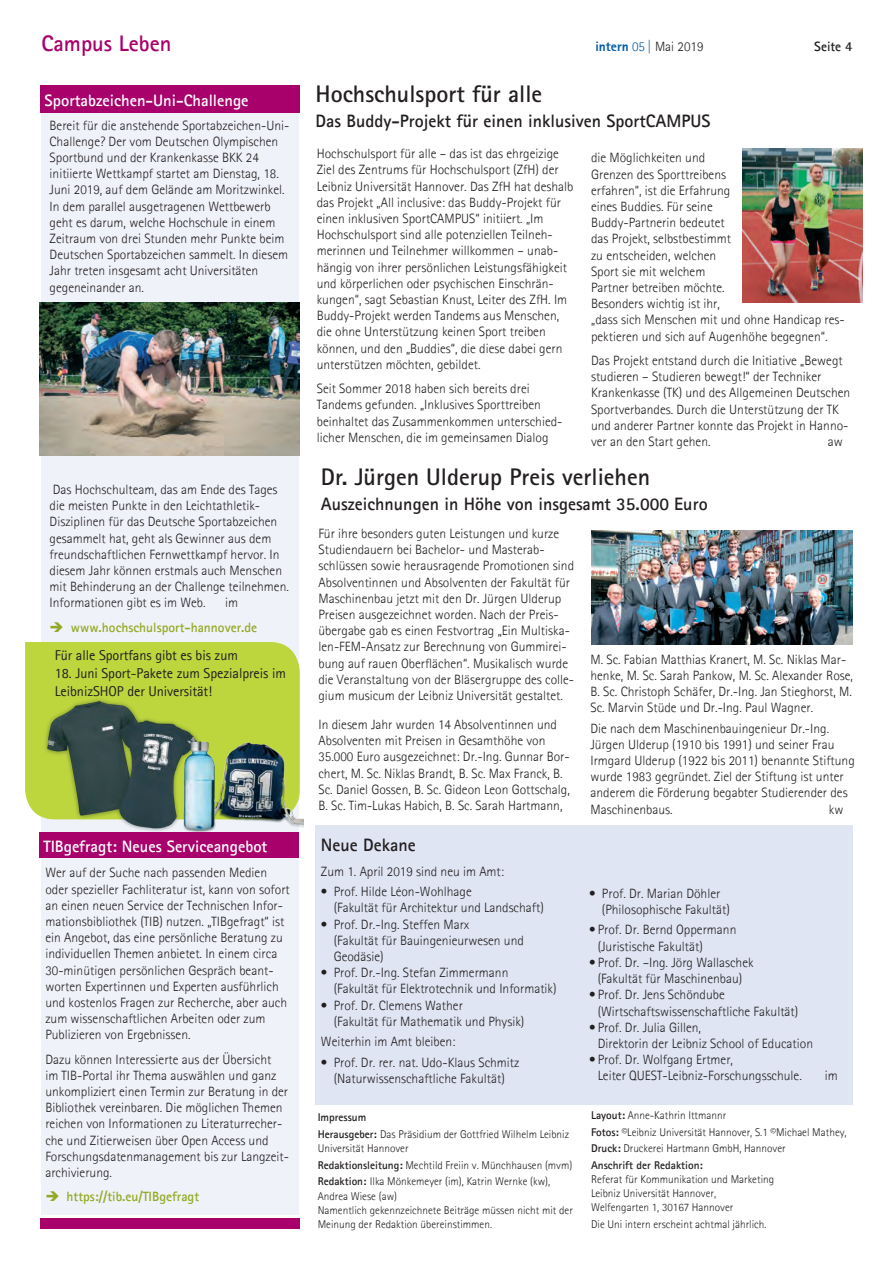
<style>
.page{position:relative;width:893px;height:1263px;background:#fff}
.page>*{position:absolute;margin:0;border:0;box-sizing:border-box;transform-origin:0 0}
.t1{font:700 24px "Rotis Sans Serif Std";color:#231f20}
.t2{font:700 22.5px "Agfa Rotis Sans Serif";color:#a9016c}
.t3{font:700 18px "Agfa Rotis Sans Serif";color:#231f20}
.t4{font:700 16.5px "Agfa Rotis Sans Serif";color:#fff}
.t5{font:14.25px/18px "Agfa Rotis Sans Serif";letter-spacing:-.005em;color:#231f20}
.t6{font:300 13.5px/16.2px "Agfa Rotis Sans Serif";color:#231f20}
.t7{font:700 13.5px "Agfa Rotis Sans Serif";color:#93a924}
.t8{font:700 13.5px "Agfa Rotis Sans Serif";color:#231f20}
.t9{font:300 11.25px/16.6px "Agfa Rotis Sans Serif";color:#231f20}
.s1{font-weight:800;color:#015aaa}
.s2{color:#015aaa}
.s3{font-weight:700}
</style>
<div class="page">
<div style="left:315px;top:825px;width:538px;height:279px;background:#e0e5f3"></div>
<div style="left:41px;top:104px;width:258px;height:1110px;background:#eaedf7"></div>
<div style="left:40px;top:85px;width:260px;height:28px;background:#a9016c"></div>
<div style="left:39px;top:832px;width:259px;height:25px;background:#a9016c"></div>
<div style="left:40px;top:1218px;width:260px;height:11px;background:#a9016c"></div>
<img style="left:40px;top:302px;width:259px;height:154px">
<img style="left:743px;top:149px;width:119px;height:153px">
<img style="left:591px;top:530px;width:262px;height:114px">
<div style="left:25px;top:642px;width:275px;height:166px;background:#bdd63e"></div>
<img style="left:31px;top:698px;width:273px;height:134px">
<h2 class="t2" style="left:41px;top:29px;width:131px">Campus Leben</h2>
<p class="t4" style="left:45px;top:90px;width:205px">Sportabzeichen-Uni-Challenge</p>
<h1 class="t1" style="left:316px;top:79px;width:228px">Hochschulsport für alle</h1>
<p class="t6" style="left:595px;top:38px;width:110px"><span class="s1">intern</span> <span class="s2">05 |</span> Mai 2019</p>
<p class="t8" style="left:814px;top:38px;width:40px">Seite 4</p>
<p class="t6" style="left:50px;top:117px;width:241px">Bereit für die anstehende Sportabzeichen-Uni-</p>
<h3 class="t3" style="left:316px;top:110px;width:396px">Das Buddy-Projekt für einen inklusiven SportCAMPUS</h3>
<p class="t6" style="left:50px;top:133px;width:240px">Challenge? Der vom Deutschen Olympischen Sportbund und der Krankenkasse BKK 24 initiierte Wettkampf startet am Dienstag, 18.<br>Juni 2019, auf dem Gelände am Moritzwinkel.<br>In dem parallel ausgetragenen Wettbewerb geht es darum, welche Hochschule in einem Zeitraum von drei Stunden mehr Punkte beim Deutschen Sportabzeichen sammelt. In diesem Jahr treten insgesamt acht Universitäten gegeneinander an.</p>
<p class="t6" style="left:317px;top:145px;width:258px">Hochschulsport für alle – das ist das ehrgeizige Ziel des Zentrums für Hochschulsport (ZfH) der Leibniz Universität Hannover. Das ZfH hat deshalb das Projekt „All inclusive: das Buddy-Projekt für einen inklusiven SportCAMPUS“ initiiert. „Im Hochschulsport sind alle potenziellen Teilneh&shy;merinnen und Teilnehmer willkommen – unab&shy;hängig von ihrer persönlichen Leistungsfähigkeit und körperlichen oder psychischen Einschrän&shy;kungen“, sagt Sebastian Knust, Leiter des ZfH. Im Buddy-Projekt werden Tandems aus Menschen, die ohne Unterstützung keinen Sport treiben können, und den „Buddies“, die diese dabei gern unterstützen möchten, gebildet.</p>
<p class="t6" style="left:317px;top:380px;width:247px">Seit Sommer 2018 haben sich bereits drei Tandems gefunden. „Inklusives Sporttreiben beinhaltet das Zusammenkommen unterschied&shy;licher Menschen, die im gemeinsamen Dialog</p>
<p class="t6" style="left:591px;top:150px;width:255px">die Möglichkeiten und<br>Grenzen des Sporttreibens<br>erfahren“, ist die Erfahrung<br>eines Buddies. Für seine<br>Buddy-Partnerin bedeutet<br>das Projekt, selbstbestimmt<br>zu entscheiden, welchen<br>Sport sie mit welchem<br>Partner betreiben möchte.<br>Besonders wichtig ist ihr,<br>„dass sich Menschen mit und ohne Handicap res&shy;pektieren und sich auf Augenhöhe begegnen“.</p>
<p class="t6" style="left:591px;top:352px;width:261px">Das Projekt entstand durch die Initiative „Bewegt studieren – Studieren bewegt!“ der Techniker Krankenkasse (TK) und des Allgemeinen Deutschen Sportverbandes. Durch die Unterstützung der TK und anderer Partner konnte das Projekt in Hanno&shy;ver an den Start gehen.</p>
<p class="t6" style="left:828px;top:433px;width:16px">aw</p>
<p class="t6" style="left:50px;top:481px;width:241px">Das Hochschulteam, das am Ende des Tages die meisten Punkte in den Leichtathletik-Disziplinen für das Deutsche Sportabzeichen gesammelt hat, geht als Gewinner aus dem freundschaftlichen Fernwettkampf hervor. In diesem Jahr können erstmals auch Menschen mit Behinderung an der Challenge teilnehmen.<br>Informationen gibt es im Web.</p>
<p class="t6" style="left:225px;top:594px;width:15px">im</p>
<p class="t7" style="left:71px;top:619px;width:188px">www.hochschulsport-hannover.de</p>
<p class="t5" style="left:55px;top:646px;width:185px">Für alle Sportfans gibt es bis zum</p>
<p class="t5" style="left:55px;top:664px;width:233px">18. Juni Sport-Pakete zum Spezialpreis im<br>LeibnizSHOP der Universität!</p>
<p class="t4" style="left:43px;top:835px;width:225px">TIBgefragt: Neues Serviceangebot</p>
<p class="t6" style="left:45px;top:864px;width:246px">Wer auf der Suche nach passenden Medien oder spezieller Fachliteratur ist, kann von sofort an einen neuen Service der Technischen Infor&shy;mationsbibliothek (TIB) nutzen. „TIBgefragt“ ist ein Angebot, das eine persönliche Beratung zu individuellen Themen anbietet. In einem circa 30-minütigen persönlichen Gespräch beant&shy;worten Expertinnen und Experten ausführlich und kostenlos Fragen zur Recherche, aber auch zum wissenschaftlichen Arbeiten oder zum Publizieren von Ergebnissen.</p>
<p class="t6" style="left:45px;top:1051px;width:245px">Dazu können Interessierte aus der Übersicht<br>im TIB-Portal ihr Thema auswählen und ganz unkompliziert einen Termin zur Beratung in der Bibliothek vereinbaren. Die möglichen Themen reichen von Informationen zu Literaturrecher&shy;che und Zitierweisen über Open Access und Forschungsdatenmanagement bis zur Langzeit&shy;archivierung.</p>
<p class="t7" style="left:67px;top:1188px;width:134px">https://tib.eu/TIBgefragt</p>
<h1 class="t1" style="left:321px;top:462px;width:331px">Dr. Jürgen Ulderup Preis verliehen</h1>
<h3 class="t3" style="left:321px;top:492px;width:388px">Auszeichnungen in Höhe von insgesamt 35.000 Euro</h3>
<p class="t6" style="left:318px;top:525px;width:257px">Für ihre besonders guten Leistungen und kurze Studiendauern bei Bachelor- und Masterab&shy;schlüssen sowie herausragende Promotionen sind Absolventinnen und Absolventen der Fakultät für Maschinenbau jetzt mit den Dr. Jürgen Ulderup Preisen ausgezeichnet worden. Nach der Preis&shy;übergabe gab es einen Festvortrag „Ein Multiska&shy;len-FEM-Ansatz zur Berechnung von Gummirei&shy;bung auf rauen Oberflächen“. Musikalisch wurde die Veranstaltung von der Bläsergruppe des colle&shy;gium musicum der Leibniz Universität gestaltet.</p>
<p class="t6" style="left:318px;top:716px;width:253px">In diesem Jahr wurden 14 Absolventinnen und Absolventen mit Preisen in Gesamthöhe von 35.000 Euro ausgezeichnet: Dr.-Ing. Gunnar Bor&shy;chert, M. Sc. Niklas Brandt, B. Sc. Max Franck, B.<br>Sc. Daniel Gossen, B. Sc. Gideon Leon Gottschalg, B. Sc. Tim-Lukas Habich, B. Sc. Sarah Hartmann,</p>
<h3 class="t3" style="left:321px;top:833px;width:96px">Neue Dekane</h3>
<p class="t6" style="left:321px;top:863px;width:185px">Zum 1. April 2019 sind neu im Amt:</p>
<p class="t6" style="left:334px;top:883px;width:212px;text-indent:-13px">• Prof. Hilde Léon-Wohlhage<br>(Fakultät für Architektur und Landschaft)</p>
<p class="t6" style="left:334px;top:916px;width:192px;text-indent:-13px">• Prof. Dr.-Ing. Steffen Marx<br>(Fakultät für Bauingenieurwesen und<br>Geodäsie)</p>
<p class="t6" style="left:334px;top:964px;width:224px;text-indent:-13px">• Prof. Dr.-Ing. Stefan Zimmermann<br>(Fakultät für Elektrotechnik und Informatik)</p>
<p class="t6" style="left:334px;top:997px;width:192px;text-indent:-13px">• Prof. Dr. Clemens Wather<br>(Fakultät für Mathematik und Physik)</p>
<p class="t6" style="left:321px;top:1033px;width:136px">Weiterhin im Amt bleiben:</p>
<p class="t6" style="left:321px;top:1054px;width:200px;text-align:center">• Prof. Dr. rer. nat. Udo-Klaus Schmitz (Naturwissenschaftliche Fakultät)</p>
<p class="t9" style="left:318px;top:1109px;width:253px"><span class="s3">Impressum<br>Herausgeber:</span> Das Präsidium der Gottfried Wilhelm Leibniz</p>
<p class="t9" style="left:318px;top:1140px;width:256px">Universität Hannover<br><span class="s3">Redaktionsleitung:</span> Mechtild Freiin v. Münchhausen (mvm)<br><span class="s3">Redaktion:</span> Ilka Mönkemeyer (im), Katrin Wernke (kw),</p>
<p class="t9" style="left:318px;top:1188px;width:257px;line-height:14.1px">Andrea Wiese (aw)<br>Namentlich gekennzeichnete Beiträge müssen nicht mit der<br>Meinung der Redaktion übereinstimmen.</p>
<p class="t6" style="left:590px;top:651px;width:264px">M. Sc. Fabian Matthias Kranert, M. Sc. Niklas Mar&shy;henke, M. Sc. Sarah Pankow, M. Sc. Alexander Rose, B. Sc. Christoph Schäfer, Dr.-Ing. Jan Stieghorst, M.<br>Sc. Marvin Stüde und Dr.-Ing. Paul Wagner.</p>
<p class="t6" style="left:590px;top:720px;width:266px">Die nach dem Maschinenbauingenieur Dr.-Ing.<br>Jürgen Ulderup (1910 bis 1991) und seiner Frau Irmgard Ulderup (1922 bis 2011) benannte Stiftung wurde 1983 gegründet. Ziel der Stiftung ist unter anderem die Förderung begabter Studierender des Maschinenbaus.</p>
<p class="t6" style="left:829px;top:801px;width:16px">kw</p>
<p class="t6" style="left:602px;top:885px;width:129px;text-indent:-13px">• Prof. Dr. Marian Döhler (Philosophische Fakultät)</p>
<p class="t6" style="left:598px;top:921px;width:140px;text-indent:-9px">• Prof. Dr. Bernd Oppermann (Juristische Fakultät)</p>
<p class="t6" style="left:589px;top:954px;width:166px;text-align:center">• Prof. Dr. –Ing. Jörg Wallaschek (Fakultät für Maschinenbau)</p>
<p class="t6" style="left:598px;top:986px;width:202px;text-indent:-9px">• Prof. Dr. Jens Schöndube (Wirtschaftswissenschaftliche Fakultät)</p>
<p class="t6" style="left:598px;top:1019px;width:217px;text-indent:-9px">• Prof. Dr. Julia Gillen,<br>Direktorin der Leibniz School of Education</p>
<p class="t6" style="left:598px;top:1051px;width:206px;text-indent:-9px">• Prof. Dr. Wolfgang Ertmer,<br>Leiter QUEST-Leibniz-Forschungsschule.</p>
<p class="t6" style="left:825px;top:1067px;width:15px">im</p>
<p class="t9" style="left:591px;top:1106px;width:257px"><span class="s3">Layout:</span> Anne-Kathrin Ittmannr<br><span class="s3">Fotos:</span> ©Leibniz Universität Hannover, S.1 ©Michael Mathey, <span class="s3">Druck:</span> Druckerei Hartmann GmbH, Hannover<br><span class="s3">Anschrift der Redaktion:</span></p>
<p class="t9" style="left:591px;top:1172px;width:185px;line-height:14.1px">Referat für Kommunikation und Marketing<br>Leibniz Universität Hannover,<br>Welfengarten 1, 30167 Hannover</p>
<p class="t9" style="left:591px;top:1215px;width:177px">Die Uni intern erscheint achtmal jährlich.</p>
</div>
